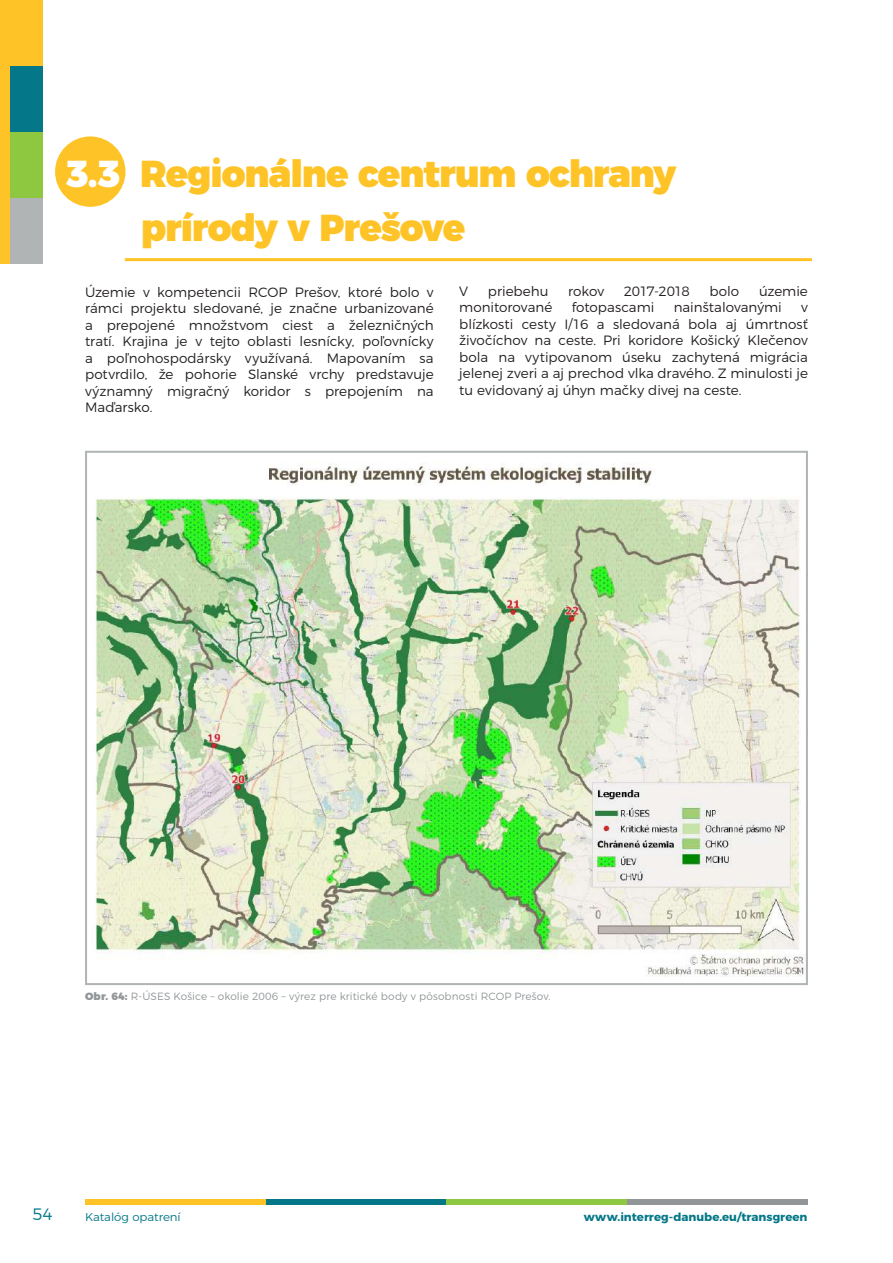
<style>
.page{position:relative;width:893px;height:1263px;background:#fff}
.page>*{position:absolute;margin:0;border:0;box-sizing:border-box;transform-origin:0 0}
.t1{font:900 37.5px/54.4px "Montserrat";letter-spacing:-.03em;color:#fec427}
.t2{font:300 16.5px "Montserrat";color:#047788}
.t3{font:300 13.5px/16.5px "Montserrat";color:#231f20;text-align:justify}
.t4{font:300 13.5px "Montserrat";letter-spacing:-.06em;color:#231f20}
.t5{font:700 11.4px "Montserrat";color:#047788}
.t6{font:300 11.4px "Montserrat";letter-spacing:-.005em;color:#047788}
.t7{font:300 10.5px "Montserrat";letter-spacing:.01em;color:#929698}
.s1{color:#fff}
.s2{font-weight:900}
</style>
<div class="page">
<div style="left:266px;top:1199px;width:180px;height:5px;background:#047788"></div>
<div style="left:446px;top:1199px;width:181px;height:5px;background:#8ec740"></div>
<div style="left:627px;top:1199px;width:180px;height:5px;background:#929698"></div>
<div style="left:85px;top:1199px;width:181px;height:5px;background:#fec427"></div>
<div style="left:0;top:0;width:43px;height:66px;background:#fec427"></div>
<div style="left:0;top:66px;width:43px;height:66px;background:#047788"></div>
<div style="left:0;top:132px;width:43px;height:66px;background:#8ec740"></div>
<div style="left:0;top:198px;width:43px;height:66px;background:#b1b4b5"></div>
<div style="left:0;top:61px;width:10px;height:203px;background:#fec427"></div>
<div style="left:55px;top:136px;width:70px;height:71px;background:#fec427;border-radius:50%"></div>
<hr style="left:125px;top:258px;width:687px;height:3px;background:#fec427">
<img style="left:96px;top:463px;width:709px;height:514px">
<h1 class="t1" style="left:141px;top:143px;width:537px;text-indent:-75px"><span class="s1">3.3</span> Regionálne centrum ochrany prírody v Prešove</h1>
<p class="t3" style="left:85px;top:282px;width:350px">Územie v kompetencii RCOP Prešov, ktoré bolo v rámci projektu sledované, je značne urbanizované a prepojené množstvom ciest a železničných tratí. Krajina je v tejto oblasti lesnícky, poľovnícky a poľnohospodársky využívaná. Mapovaním sa potvrdilo, že pohorie Slanské vrchy predstavuje významný migračný koridor s prepojením na Maďarsko.</p>
<p class="t3" style="left:459px;top:282px;width:10px">V</p>
<p class="t3" style="left:488px;top:282px;width:62px">priebehu</p>
<p class="t3" style="left:568px;top:282px;width:37px">rokov</p>
<p class="t4" style="left:624px;top:280px;width:68px">2017-2018</p>
<p class="t3" style="left:710px;top:282px;width:31px">bolo</p>
<p class="t3" style="left:759px;top:282px;width:50px">územie</p>
<p class="t3" style="left:459px;top:298px;width:95px">monitorované</p>
<p class="t3" style="left:572px;top:298px;width:84px">fotopascami</p>
<p class="t3" style="left:674px;top:298px;width:110px">nainštalovanými</p>
<p class="t3" style="left:459px;top:298px;width:350px;text-indent:342px">v blízkosti cesty I/16 a sledovaná bola aj úmrtnosť živočíchov na ceste. Pri koridore Košický Klečenov bola na vytipovanom úseku zachytená migrácia jelenej zveri a aj prechod vlka dravého. Z minulosti je tu evidovaný aj úhyn mačky divej na ceste.</p>
<p class="t7" style="left:85px;top:988px;width:467px"><span class="s2">Obr. 64:</span> R-ÚSES Košice – okolie 2006 – výrez pre kritické body v pôsobnosti RCOP Prešov.</p>
<p class="t2" style="left:32px;top:1201px;width:22px">54</p>
<p class="t6" style="left:85px;top:1207px;width:97px">Katalóg opatrení</p>
<p class="t5" style="left:584px;top:1207px;width:225px">www.interreg-danube.eu/transgreen</p>
</div>
